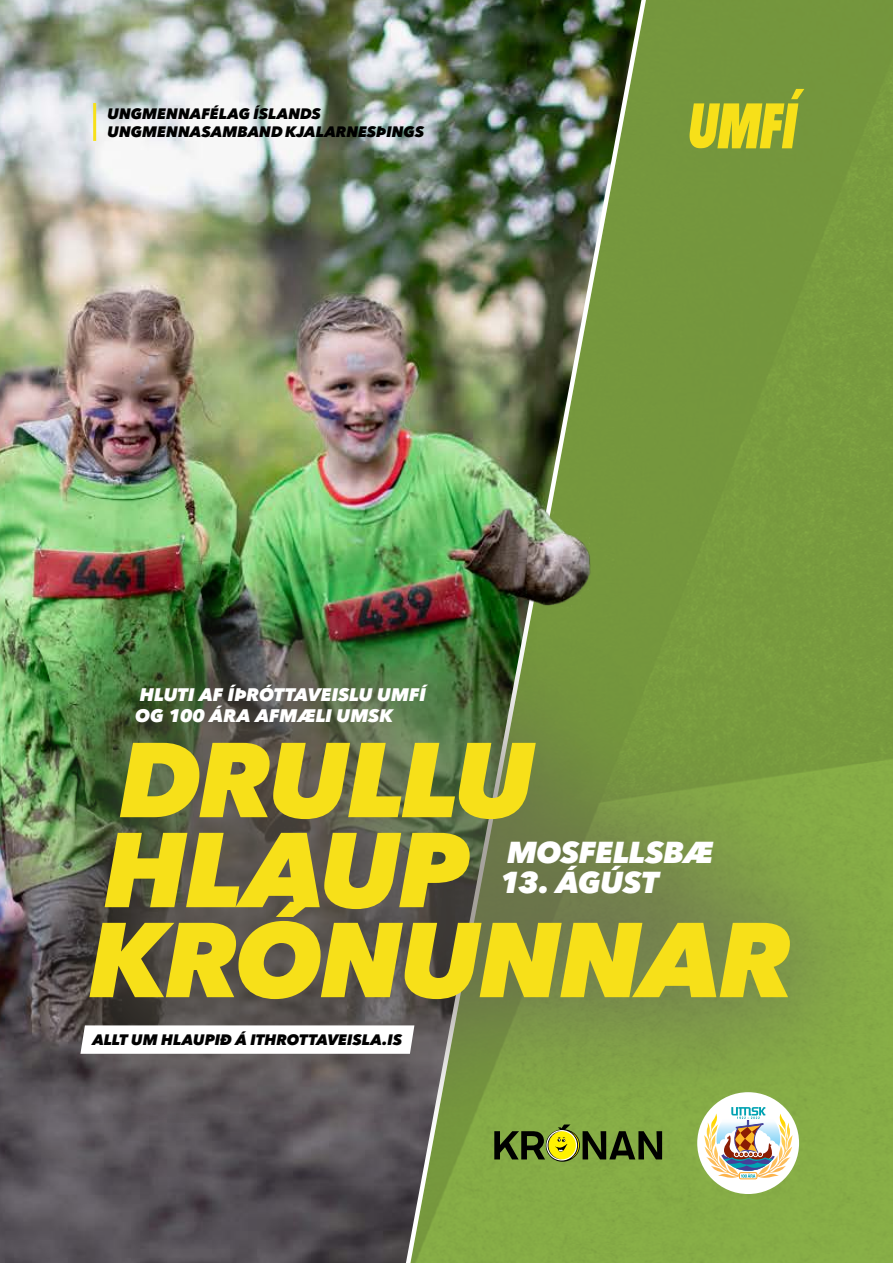
<style>
.page{position:relative;width:893px;height:1263px;background:#fff}
.page>*{position:absolute;margin:0;border:0;box-sizing:border-box;transform-origin:0 0}
.t1{font:italic 800 105px/90px "Avenir Next LT Pro";letter-spacing:-.025em;color:#f7e019}
.t2{font:italic 800 30px "Avenir Next LT Pro";letter-spacing:-.015em;color:#fff}
.t3{font:italic 800 18px/21px "Avenir Next LT Pro";letter-spacing:-.005em;color:#fff}
.t4{font:italic 800 15px/18px "Avenir Next LT Pro";color:#000}
</style>
<div class="page">
<img style="left:0;top:0;width:400px;height:1263px">
<img style="left:400px;top:0;width:493px;height:1263px">
<div style="left:0;top:567px;width:893px;height:607px;background:#655e55;opacity:.7"></div>
<svg style="left:80px;top:1025px;width:334px;height:29px"></svg>
<hr style="left:93px;top:103px;width:3px;height:38px;background:#f7e019">
<svg style="left:690px;top:89px;width:114px;height:59px;background:#babd29"></svg>
<div style="left:697px;top:1092px;width:102px;height:102px;background:#fff;border-radius:51px"></div>
<div style="left:739px;top:1172px;width:18px;height:7px;border:1px solid #faa629;border-radius:2px"></div>
<img style="left:704px;top:1107px;width:89px;height:71px">
<svg style="left:494px;top:1124px;width:168px;height:38px;background:#65792b"></svg>
<p class="t4" style="left:108px;top:104px;width:318px">UNGMENNAFÉLAG ÍSLANDS<br>UNGMENNASAMBAND KJALARNESÞINGS</p>
<p class="t3" style="left:135px;top:684px;width:292px">HLUTI AF ÍÞRÓTTAVEISLU UMFÍ<br>OG 100 ÁRA AFMÆLI UMSK</p>
<h1 class="t1" style="left:89px;top:734px;width:706px">DRULLU<br>HLAUP<br>KRÓNUNNAR</h1>
<h2 class="t2" style="left:507px;top:834px;width:208px">MOSFELLSBÆ</h2>
<h2 class="t2" style="left:500px;top:864px;width:161px">13. ÁGÚST</h2>
<p class="t4" style="left:92px;top:1031px;width:311px">ALLT UM HLAUPIÐ Á ITHROTTAVEISLA.IS</p>
</div>
